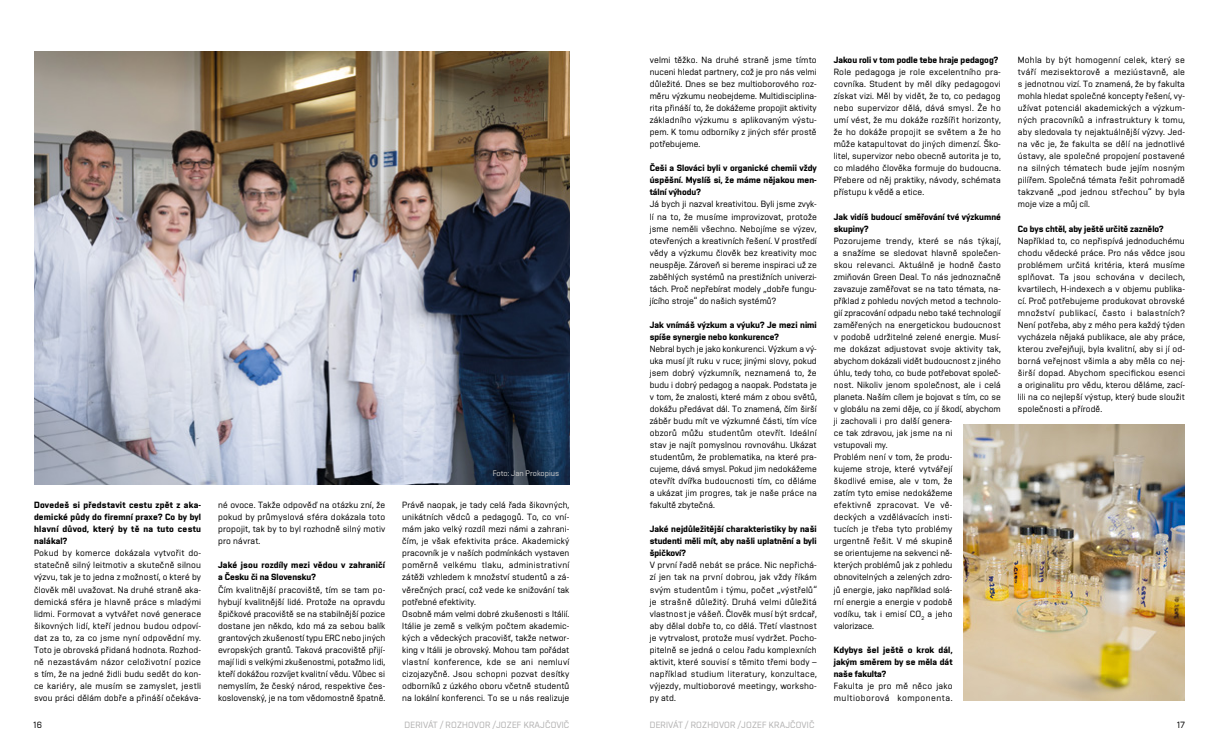
<style>
.page{position:relative;width:1219px;height:752px;background:#fff}
.page>*{position:absolute;margin:0;border:0;box-sizing:border-box;transform-origin:0 0}
.t1{font:9px/12px "Vafle Light VUT";letter-spacing:.005em;color:#000;text-align:justify}
.t2{font:700 9px/12px "Vafle VUT";color:#000;text-align:justify}
.t3{font:9px "Vafle Light VUT";letter-spacing:.02em;color:#b3b2b2}
.t4{font:9px/12px "Vafle Light VUT";letter-spacing:.045em;color:#000}
.t5{font:8px "Vafle Light VUT";color:#c6c6c6}
</style>
<div class="page">
<img style="left:34px;top:51px;width:535px;height:433px">
<img style="left:964px;top:424px;width:221px;height:276px">
<p class="t2" style="left:34px;top:498px;width:169px">Dovedeš si představit cestu zpět z aka&shy;demické půdy do firemní praxe? Co by byl hlavní důvod, který by tě na tuto cestu nalákal?</p>
<p class="t1" style="left:34px;top:547px;width:169px">Pokud by komerce dokázala vytvořit do‑ statečně silný leitmotiv a skutečně silnou výzvu, tak je to jedna z možností, o které by člověk měl uvažovat. Na druhé straně aka‑ demická sféra je hlavně práce s mladými lidmi. Formovat a vytvářet nové generace šikovných lidí, kteří jednou budou odpoví‑ dat za to, za co jsme nyní odpovědní my.<br>Toto je obrovská přidaná hodnota. Rozhod‑ ně nezastávám názor celoživotní pozice s tím, že na jedné židli budu sedět do kon‑ ce kariéry, ale musím se zamyslet, jestli svou práci dělám dobře a přináší očekáva‑</p>
<p class="t1" style="left:218px;top:498px;width:169px">né ovoce. Takže odpověď na otázku zní, že pokud by průmyslová sféra dokázala toto propojit, tak by to byl rozhodně silný motiv pro návrat.</p>
<p class="t2" style="left:218px;top:559px;width:169px">Jaké jsou rozdíly mezi vědou v zahraničí a Česku či na Slovensku?</p>
<p class="t1" style="left:218px;top:583px;width:169px">Čím kvalitnější pracoviště, tím se tam po‑ hybují kvalitnější lidé. Protože na opravdu špičkové pracoviště se na stabilnější pozice dostane jen někdo, kdo má za sebou balík grantových zkušeností typu ERC nebo jiných evropských grantů. Taková pracoviště přijí‑ mají lidi s velkými zkušenostmi, potažmo lidi, kteří dokážou rozvíjet kvalitní vědu. Vůbec si nemyslím, že český národ, respektive čes‑ koslovenský, je na tom vědomostně špatně.</p>
<p class="t5" style="left:493px;top:468px;width:68px">Foto: Jan Prokopius</p>
<p class="t1" style="left:402px;top:498px;width:169px;text-align:left">Právě naopak, je tady celá řada šikovných, unikátních vědců a pedagogů. To, co vní‑ mám jako velký rozdíl mezi námi a zahrani‑ čím, je však efektivita práce. Akademický pracovník je v naších podmínkách vystaven poměrně velkému tlaku, administrativní zátěži vzhledem k množství studentů a zá‑ věrečných prací, což vede ke snižování tak potřebné efektivity.<br>Osobně mám velmi dobré zkušenosti s Itálií.<br>Itálie je země s velkým počtem akademic‑ kých a vědeckých pracovišť, takže networ‑ king v Itálii je obrovský. Mohou tam pořádat vlastní konference, kde se ani nemluví cizojazyčně. Jsou schopni pozvat desítky odborníků z úzkého oboru včetně studentů na lokální konferenci. To se u nás realizuje</p>
<p class="t1" style="left:650px;top:54px;width:169px">velmi těžko. Na druhé straně jsme tímto nuceni hledat partnery, což je pro nás velmi důležité. Dnes se bez multioborového roz‑ měru výzkumu neobejdeme. Multidisciplina‑ rita přináší to, že dokážeme propojit aktivity základního výzkumu s aplikovaným výstu‑ pem. K tomu odborníky z jiných sfér prostě potřebujeme.</p>
<p class="t2" style="left:650px;top:162px;width:169px">Češi a Slováci byli v organické chemii vždy úspěšní. Myslíš si, že máme nějakou men&shy;tální výhodu?</p>
<p class="t1" style="left:650px;top:198px;width:169px">Já bych ji nazval kreativitou. Byli jsme zvyk‑ lí na to, že musíme improvizovat, protože jsme neměli všechno. Nebojíme se výzev, otevřených a kreativních řešení. V prostředí vědy a výzkumu člověk bez kreativity moc neuspěje. Zároveň si bereme inspiraci už ze zaběhlých systémů na prestižních univerzi‑ tách. Proč nepřebírat modely „dobře fungu‑ jícího stroje“ do našich systémů?</p>
<p class="t2" style="left:650px;top:318px;width:169px">Jak vnímáš výzkum a výuku? Je mezi nimi spíše synergie nebo konkurence?</p>
<p class="t1" style="left:650px;top:342px;width:169px">Nebral bych je jako konkurenci. Výzkum a vý‑ uka musí jít ruku v ruce; jinými slovy, pokud jsem dobrý výzkumník, neznamená to, že budu i dobrý pedagog a naopak. Podstata je v tom, že znalosti, které mám z obou světů, dokážu předávat dál. To znamená, čím širší záběr budu mít ve výzkumné části, tím více obzorů můžu studentům otevřít. Ideální stav je najít pomyslnou rovnováhu. Ukázat studentům, že problematika, na které pra‑ cujeme, dává smysl. Pokud jim nedokážeme otevřít dvířka budoucnosti tím, co děláme a ukázat jim progres, tak je naše práce na fakultě zbytečná.</p>
<p class="t2" style="left:650px;top:522px;width:169px">Jaké nejdůležitější charakteristiky by naši studenti měli mít, aby našli uplatnění a byli špičkoví?</p>
<p class="t1" style="left:650px;top:559px;width:169px">V první řadě nebát se práce. Nic nepřichá‑ zí jen tak na první dobrou, jak vždy říkám svým studentům i týmu, počet „výstřelů“ je strašně důležitý. Druhá velmi důležitá vlastnost je vášeň. Člověk musí být srdcař, aby dělal dobře to, co dělá. Třetí vlastnost je vytrvalost, protože musí vydržet. Pocho‑ pitelně se jedná o celou řadu komplexních aktivit, které souvisí s těmito třemi body – například studium literatury, konzultace, výjezdy, multioborové meetingy, worksho‑ py atd.</p>
<p class="t2" style="left:834px;top:54px;width:166px">Jakou roli v tom podle tebe hraje pedagog?</p>
<p class="t1" style="left:834px;top:66px;width:169px">Role pedagoga je role excelentního pra‑ covníka. Student by měl díky pedagogovi získat vizi. Měl by vidět, že to, co pedagog nebo supervizor dělá, dává smysl. Že ho umí vést, že mu dokáže rozšířit horizonty, že ho dokáže propojit se světem a že ho může katapultovat do jiných dimenzí. Ško‑ litel, supervizor nebo obecně autorita je to, co mladého člověka formuje do budoucna.<br>Přebere od něj praktiky, návody, schémata přístupu k vědě a etice.</p>
<p class="t2" style="left:834px;top:210px;width:169px">Jak vidíš budoucí směřování tvé výzkumné skupiny?</p>
<p class="t1" style="left:834px;top:234px;width:169px;text-align:left">Pozorujeme trendy, které se nás týkají, a snažíme se sledovat hlavně společen‑ skou relevanci. Aktuálně je hodně často zmiňován Green Deal. To nás jednoznačně zavazuje zaměřovat se na tato témata, na‑ příklad z pohledu nových metod a technolo‑ gií zpracování odpadu nebo také technologií zaměřených na energetickou budoucnost v podobě udržitelné zelené energie. Musí‑ me dokázat adjustovat svoje aktivity tak, abychom dokázali vidět budoucnost z jiného úhlu, tedy toho, co bude potřebovat společ‑ nost. Nikoliv jenom společnost, ale i celá planeta. Naším cílem je bojovat s tím, co se v globálu na zemi děje, co jí škodí, abychom ji zachovali i pro další genera‑<br>ce tak zdravou, jak jsme na ni<br>vstupovali my.<br>Problém není v tom, že produ‑<br>kujeme stroje, které vytvářejí<br>škodlivé emise, ale v tom, že<br>zatím tyto emise nedokážeme<br>efektivně zpracovat. Ve vě‑<br>deckých a vzdělávacích insti‑<br>tucích je třeba tyto problémy<br>urgentně řešit. V mé skupině<br>se orientujeme na sekvenci ně‑<br>kterých problémů jak z pohledu obnovitelných a zelených zdro‑<br>jů energie, jako například solá‑<br>rní energie a energie v podobě<br>vodíku, tak i emisí CO<sub>2</sub> a jeho<br>valorizace.</p>
<p class="t2" style="left:834px;top:643px;width:120px">Kdybys šel ještě o krok dál, jakým směrem by se měla dát naše fakulta?</p>
<p class="t4" style="left:834px;top:679px;width:120px">Fakulta je pro mě něco jako multioborová komponenta.</p>
<p class="t1" style="left:1018px;top:54px;width:169px">Mohla by být homogenní celek, který se tváří mezisektorově a meziústavně, ale s jednotnou vizí. To znamená, že by fakulta mohla hledat společné koncepty řešení, vy‑ užívat potenciál akademických a výzkum‑ ných pracovníků a infrastruktury k tomu, aby sledovala ty nejaktuálnější výzvy. Jed‑ na věc je, že fakulta se dělí na jednotlivé ústavy, ale společné propojení postavené na silných tématech bude jejím nosným pilířem. Společná témata řešit pohromadě takzvaně „pod jednou střechou“ by byla moje vize a můj cíl.</p>
<p class="t2" style="left:1018px;top:222px;width:147px">Co bys chtěl, aby ještě určitě zaznělo?</p>
<p class="t1" style="left:1018px;top:234px;width:169px">Například to, co nepřispívá jednoduchému chodu vědecké práce. Pro nás vědce jsou problémem určitá kritéria, která musíme splňovat. Ta jsou schována v decilech, kvartilech, H‑indexech a v objemu publika‑ cí. Proč potřebujeme produkovat obrovské množství publikací, často i balastních?<br>Není potřeba, aby z mého pera každý týden vycházela nějaká publikace, ale aby práce, kterou zveřejňuji, byla kvalitní, aby si jí od‑ borná veřejnost všimla a aby měla co nej‑ širší dopad. Abychom specifickou esenci a originalitu pro vědu, kterou děláme, zací‑ lili na co nejlepší výstup, který bude sloužit společnosti a přírodě.</p>
<p class="t1" style="left:33px;top:718px;width:10px">16</p>
<p class="t3" style="left:405px;top:719px;width:54px">DERIVÁT / Rozhovor</p>
<p class="t3" style="left:493px;top:719px;width:15px">/Jozef</p>
<p class="t3" style="left:524px;top:719px;width:12px">Krajčovič</p>
<p class="t3" style="left:650px;top:719px;width:54px">DERIVÁT / Rozhovor</p>
<p class="t3" style="left:738px;top:719px;width:15px">/Jozef</p>
<p class="t3" style="left:769px;top:719px;width:12px">Krajčovič</p>
<p class="t1" style="left:1177px;top:718px;width:9px">17</p>
</div>
